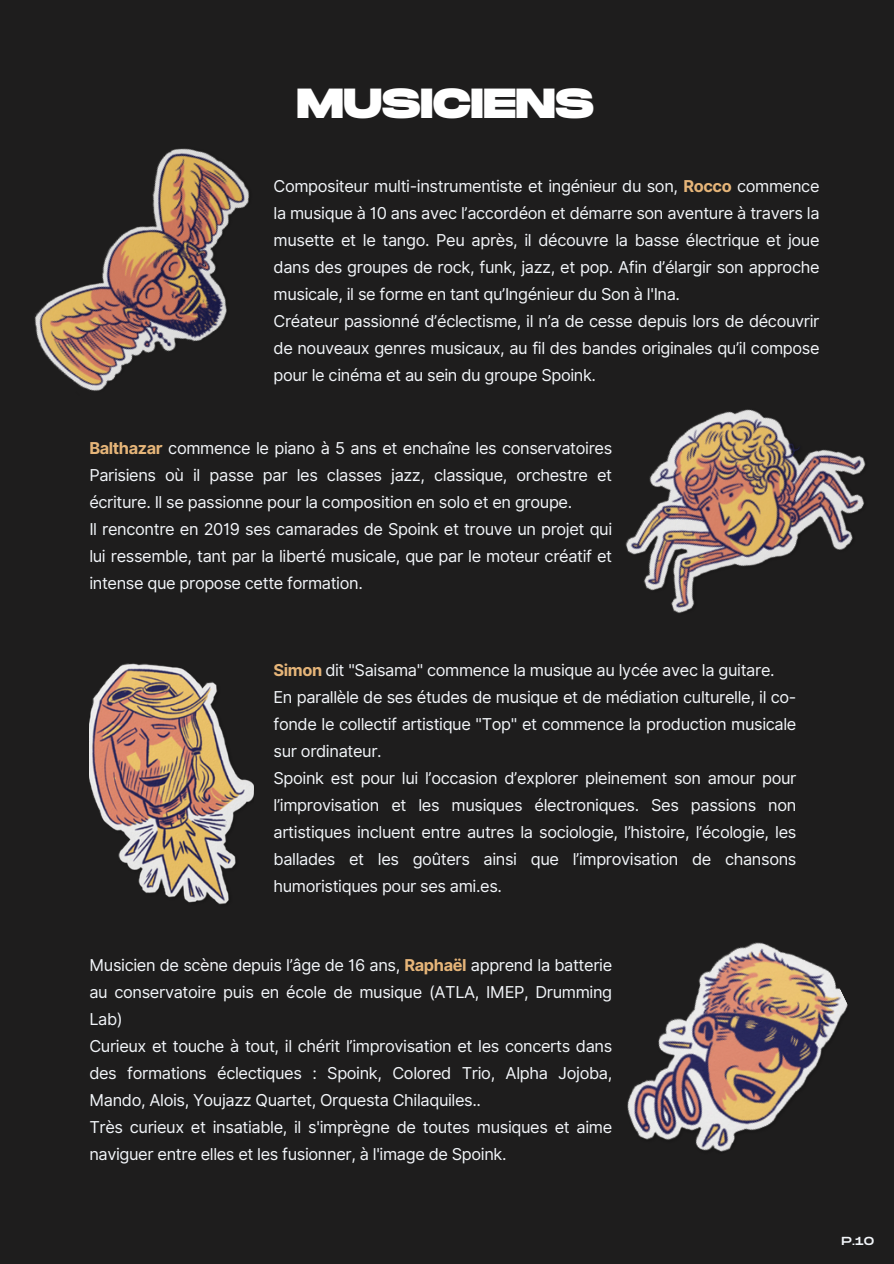
<style>
.page{position:relative;width:894px;height:1264px;background:#fff}
.page>*{position:absolute;margin:0;border:0;box-sizing:border-box;transform-origin:0 0}
.t1{font:800 42px "Monument Extended";color:#fff}
.t2{font:16.35px/27px "Inter";letter-spacing:-.025em;color:#f3f6fa}
.t3{font:11.7px "Monument Extended";color:#f3f6fa}
.s1{font-weight:700;color:#e6b579}
</style>
<div class="page">
<div style="left:0;top:0;width:893px;height:1263px;background:#1e1d1d"></div>
<img style="left:89px;top:663px;width:165px;height:242px">
<img style="left:34px;top:148px;width:215px;height:243px">
<img style="left:627px;top:942px;width:221px;height:210px">
<img style="left:625px;top:409px;width:241px;height:204px">
<h1 class="t1" style="left:296px;top:80px;width:298px">MUSICIENS</h1>
<p class="t2" style="left:273px;top:172px;width:547px">Compositeur multi-instrumentiste et ingénieur du son, <span class="s1">Rocco</span> commence la musique à 10 ans avec l’accordéon et démarre son aventure à travers la musette et le tango. Peu après, il découvre la basse électrique et joue dans des groupes de rock, funk, jazz, et pop. Afin d’élargir son approche musicale, il se forme en tant qu’Ingénieur du Son à l'Ina.<br>Créateur passionné d’éclectisme, il n’a de cesse depuis lors de découvrir de nouveaux genres musicaux, au fil des bandes originales qu’il compose pour le cinéma et au sein du groupe Spoink.</p>
<p class="t2" style="left:89px;top:434px;width:524px"><span class="s1">Balthazar</span> commence le piano à 5 ans et enchaîne les conservatoires Parisiens où il passe par les classes jazz, classique, orchestre et écriture. Il se passionne pour la composition en solo et en groupe.<br>Il rencontre en 2019 ses camarades de Spoink et trouve un projet qui lui ressemble, tant par la liberté musicale, que par le moteur créatif et intense que propose cette formation.</p>
<p class="t2" style="left:273px;top:656px;width:524px"><span class="s1">Simon</span> dit "Saisama" commence la musique au lycée avec la guitare.<br>En parallèle de ses études de musique et de médiation culturelle, il co&shy;fonde le collectif artistique "Top" et commence la production musicale sur ordinateur.<br>Spoink est pour lui l’occasion d’explorer pleinement son amour pour l’improvisation et les musiques électroniques. Ses passions non artistiques incluent entre autres la sociologie, l’histoire, l’écologie, les ballades et les goûters ainsi que l’improvisation de chansons humoristiques pour ses ami.es.</p>
<p class="t2" style="left:89px;top:951px;width:524px">Musicien de scène depuis l’âge de 16 ans, <span class="s1">Raphaël</span> apprend la batterie au conservatoire puis en école de musique (ATLA, IMEP, Drumming Lab)<br>Curieux et touche à tout, il chérit l’improvisation et les concerts dans des formations éclectiques : Spoink, Colored Trio, Alpha Jojoba, Mando, Alois, Youjazz Quartet, Orquesta Chilaquiles..<br>Très curieux et insatiable, il s'imprègne de toutes musiques et aime naviguer entre elles et les fusionner, à l'image de Spoink.</p>
<p class="t3" style="left:841px;top:1234px;width:34px">P.10</p>
</div>
